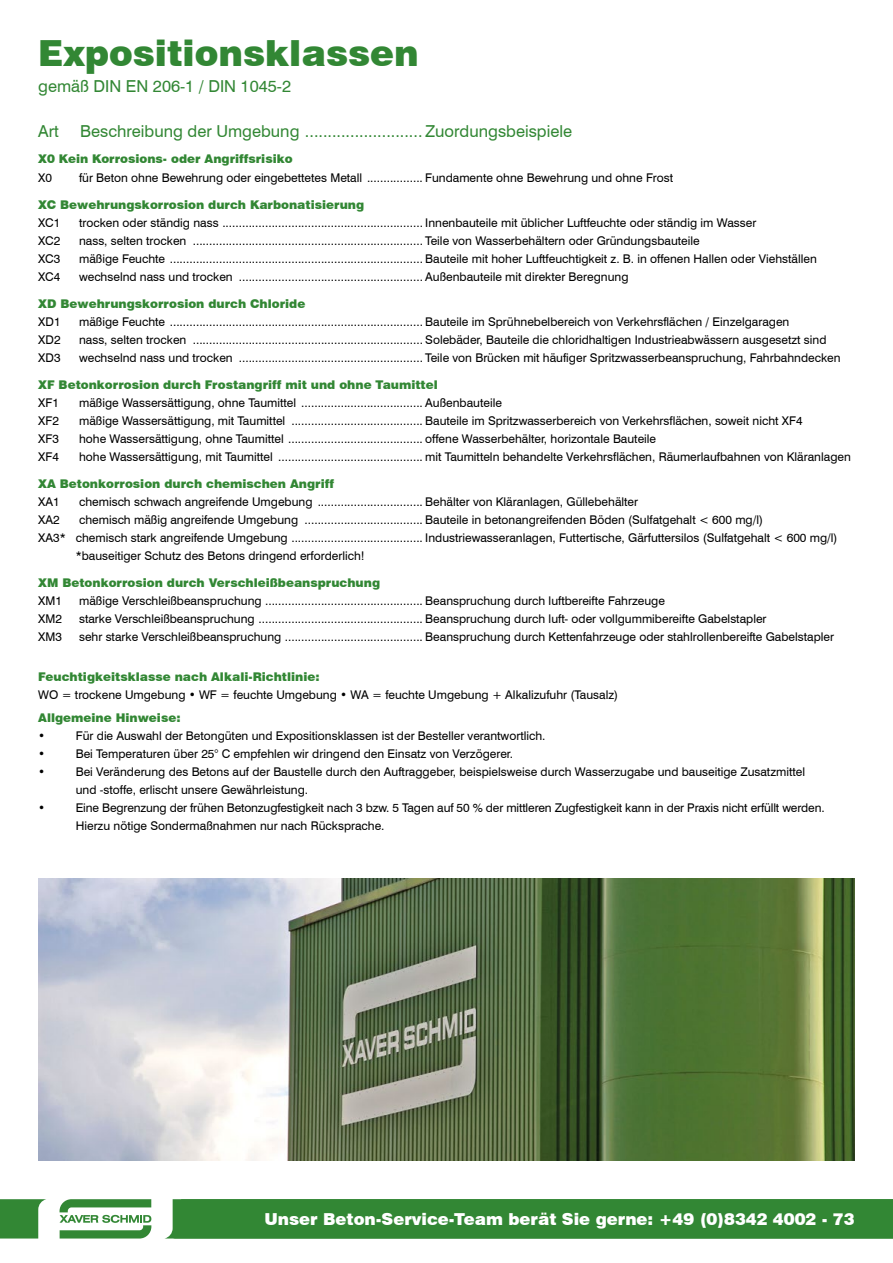
<style>
.page{position:relative;width:893px;height:1263px;background:#fff}
.page>*{position:absolute;margin:0;border:0;box-sizing:border-box;transform-origin:0 0}
.t1{font:900 36px "Swiss 721 BT";color:#328734}
.t2{font:16.5px "Swiss 721 BT";color:#328734}
.t3{font:900 16.5px "Swiss 721 BT";color:#fff}
.t4{font:12px/18px "Swiss 721 BT";color:#000}
.t5{font:900 12px "Swiss 721 BT";color:#328734}
</style>
<div class="page">
<img style="left:38px;top:879px;width:817px;height:282px">
<svg style="left:0;top:1199px;width:46px;height:39px;background:#529a54"></svg>
<svg style="left:60px;top:1199px;width:91px;height:39px"></svg>
<div style="left:166px;top:1199px;width:727px;height:39px;background:#328734"></div>
<h1 class="t1" style="left:38px;top:31px;width:382px">Expositionsklassen</h1>
<h2 class="t2" style="left:38px;top:76px;width:254px">gemäß DIN EN 206-1 / DIN 1045-2</h2>
<h2 class="t2" style="left:38px;top:121px;width:22px">Art</h2>
<h2 class="t2" style="left:80px;top:121px;width:493px">Beschreibung der Umgebung .......................... Zuordungsbeispiele</h2>
<p class="t5" style="left:38px;top:151px;width:256px">X0 Kein Korrosions- oder Angriffsrisiko</p>
<p class="t4" style="left:38px;top:169px;width:15px">X0</p>
<p class="t4" style="left:79px;top:169px;width:595px">für Beton ohne Bewehrung oder eingebettetes Metall ................. Fundamente ohne Bewehrung und ohne Frost</p>
<p class="t5" style="left:38px;top:198px;width:327px">XC Bewehrungskorrosion durch Karbonatisierung</p>
<p class="t4" style="left:38px;top:214px;width:24px">XC1</p>
<p class="t4" style="left:79px;top:214px;width:679px">trocken oder ständig nass ............................................................. Innenbauteile mit üblicher Luftfeuchte oder ständig im Wasser</p>
<p class="t4" style="left:38px;top:232px;width:24px">XC2</p>
<p class="t4" style="left:79px;top:232px;width:622px">nass, selten trocken ...................................................................... Teile von Wasserbehältern oder Gründungsbauteile</p>
<p class="t4" style="left:38px;top:250px;width:24px">XC3</p>
<p class="t4" style="left:79px;top:250px;width:739px">mäßige Feuchte ............................................................................. Bauteile mit hoher Luftfeuchtigkeit z. B. in offenen Hallen oder Viehställen</p>
<p class="t4" style="left:38px;top:268px;width:24px">XC4</p>
<p class="t4" style="left:79px;top:268px;width:551px">wechselnd nass und trocken ........................................................ Außenbauteile mit direkter Beregnung</p>
<p class="t5" style="left:38px;top:297px;width:269px">XD Bewehrungskorrosion durch Chloride</p>
<p class="t4" style="left:38px;top:313px;width:24px">XD1</p>
<p class="t4" style="left:79px;top:313px;width:712px">mäßige Feuchte ............................................................................. Bauteile im Sprühnebelbereich von Verkehrsflächen / Einzelgaragen</p>
<p class="t4" style="left:38px;top:331px;width:24px">XD2</p>
<p class="t4" style="left:79px;top:331px;width:749px">nass, selten trocken ...................................................................... Solebäder, Bauteile die chloridhaltigen Industrieabwässern ausgesetzt sind</p>
<p class="t4" style="left:38px;top:349px;width:24px">XD3</p>
<p class="t4" style="left:79px;top:349px;width:763px">wechselnd nass und trocken ........................................................ Teile von Brücken mit häufiger Spritzwasserbeanspruchung, Fahrbahndecken</p>
<p class="t5" style="left:38px;top:378px;width:401px">XF Betonkorrosion durch Frostangriff mit und ohne Taumittel</p>
<p class="t4" style="left:38px;top:394px;width:22px">XF1</p>
<p class="t4" style="left:79px;top:394px;width:424px">mäßige Wassersättigung, ohne Taumittel ..................................... Außenbauteile</p>
<p class="t4" style="left:38px;top:412px;width:22px">XF2</p>
<p class="t4" style="left:79px;top:412px;width:725px">mäßige Wassersättigung, mit Taumittel ........................................ Bauteile im Spritzwasserbereich von Verkehrsflächen, soweit nicht XF4</p>
<p class="t4" style="left:38px;top:430px;width:22px">XF3</p>
<p class="t4" style="left:79px;top:430px;width:579px">hohe Wassersättigung, ohne Taumittel ......................................... offene Wasserbehälter, horizontale Bauteile</p>
<p class="t4" style="left:38px;top:448px;width:22px">XF4</p>
<p class="t4" style="left:79px;top:448px;width:773px">hohe Wassersättigung, mit Taumittel ............................................ mit Taumitteln behandelte Verkehrsflächen, Räumerlaufbahnen von Kläranlagen</p>
<p class="t5" style="left:38px;top:477px;width:297px">XA Betonkorrosion durch chemischen Angriff</p>
<p class="t4" style="left:38px;top:493px;width:23px">XA1</p>
<p class="t4" style="left:79px;top:493px;width:561px">chemisch schwach angreifende Umgebung ................................ Behälter von Kläranlagen, Güllebehälter</p>
<p class="t4" style="left:38px;top:511px;width:23px">XA2</p>
<p class="t4" style="left:79px;top:511px;width:686px">chemisch mäßig angreifende Umgebung .................................... Bauteile in betonangreifenden Böden (Sulfatgehalt &lt; 600 mg/l)</p>
<p class="t4" style="left:38px;top:529px;width:801px">XA3* chemisch stark angreifende Umgebung ........................................ Industriewasseranlagen, Futtertische, Gärfuttersilos (Sulfatgehalt &lt; 600 mg/l)</p>
<p class="t4" style="left:76px;top:547px;width:290px">*bauseitiger Schutz des Betons dringend erforderlich!</p>
<p class="t5" style="left:38px;top:576px;width:343px">XM Betonkorrosion durch Verschleißbeanspruchung</p>
<p class="t4" style="left:38px;top:592px;width:25px">XM1</p>
<p class="t4" style="left:79px;top:592px;width:587px">mäßige Verschleißbeanspruchung ................................................ Beanspruchung durch luftbereifte Fahrzeuge</p>
<p class="t4" style="left:38px;top:610px;width:25px">XM2</p>
<p class="t4" style="left:79px;top:610px;width:689px">starke Verschleißbeanspruchung .................................................. Beanspruchung durch luft- oder vollgummibereifte Gabelstapler</p>
<p class="t4" style="left:38px;top:628px;width:25px">XM3</p>
<p class="t4" style="left:79px;top:628px;width:757px">sehr starke Verschleißbeanspruchung .......................................... Beanspruchung durch Kettenfahrzeuge oder stahlrollenbereifte Gabelstapler</p>
<p class="t5" style="left:38px;top:669px;width:283px">Feuchtigkeitsklasse nach Alkali-Richtlinie:</p>
<p class="t4" style="left:38px;top:685px;width:581px">WO = trockene Umgebung • WF = feuchte Umgebung • WA = feuchte Umgebung + Alkalizufuhr (Tausalz)</p>
<p class="t5" style="left:38px;top:711px;width:144px">Allgemeine Hinweise:</p>
<p class="t4" style="left:38px;top:727px;width:9px">•</p>
<p class="t4" style="left:76px;top:727px;width:471px">Für die Auswahl der Betongüten und Expositionsklassen ist der Besteller verantwortlich.</p>
<p class="t4" style="left:38px;top:745px;width:9px">•</p>
<p class="t4" style="left:76px;top:745px;width:439px">Bei Temperaturen über 25° C empfehlen wir dringend den Einsatz von Verzögerer.</p>
<p class="t4" style="left:38px;top:763px;width:9px">•</p>
<p class="t4" style="left:76px;top:763px;width:731px">Bei Veränderung des Betons auf der Baustelle durch den Auftraggeber, beispielsweise durch Wasserzugabe und bauseitige Zusatzmittel und -stoffe, erlischt unsere Gewährleistung.</p>
<p class="t4" style="left:38px;top:799px;width:9px">•</p>
<p class="t4" style="left:76px;top:799px;width:750px">Eine Begrenzung der frühen Betonzugfestigkeit nach 3 bzw. 5 Tagen auf 50 % der mittleren Zugfestigkeit kann in der Praxis nicht erfüllt werden.<br>Hierzu nötige Sondermaßnahmen nur nach Rücksprache.</p>
<h2 class="t3" style="left:264px;top:1209px;width:592px">Unser Beton-Service-Team berät Sie gerne: +49 (0)8342 4002 - 73</h2>
</div>
